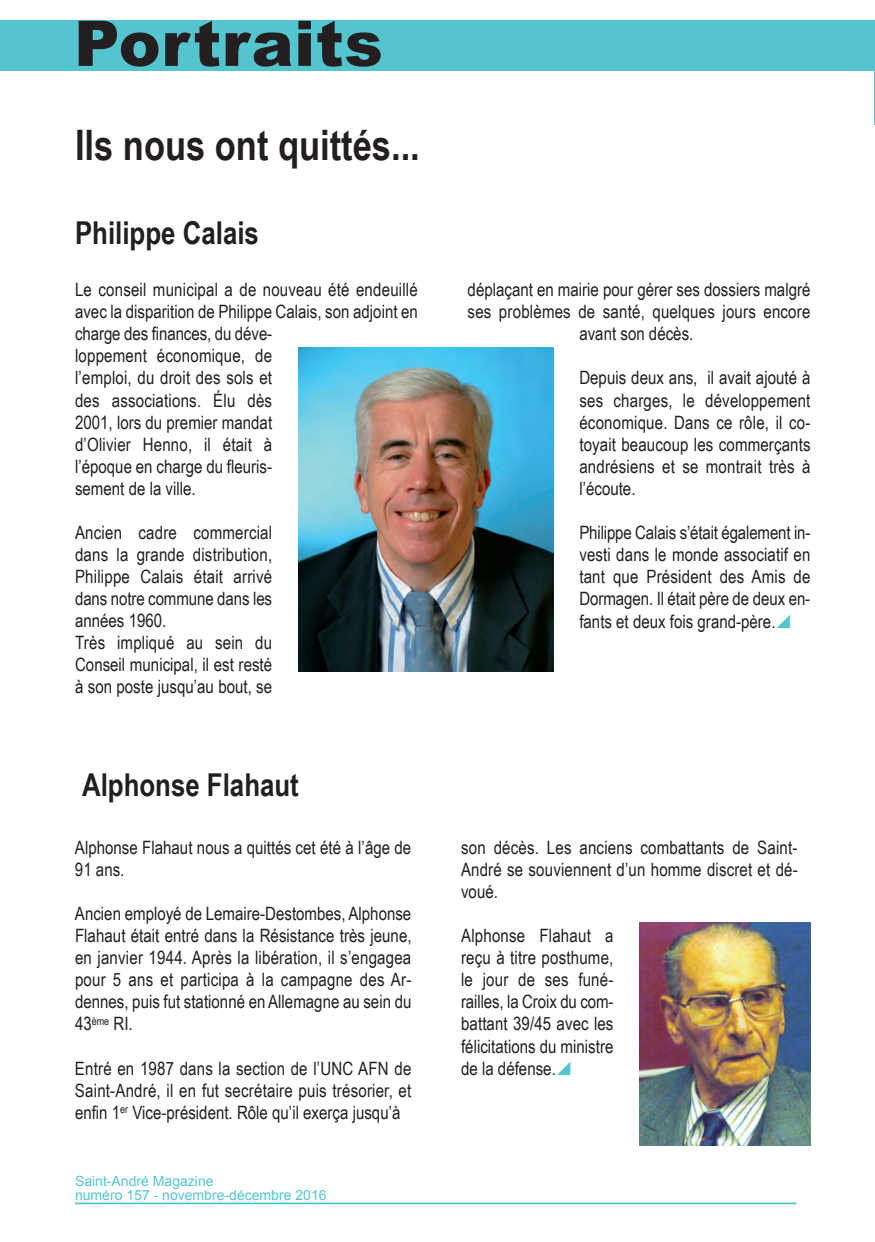
<style>
.page{position:relative;width:875px;height:1242px;background:#fff}
.page>*{position:absolute;margin:0;border:0;box-sizing:border-box;transform-origin:0 0}
.t1{font:900 63px "Arial";letter-spacing:.01em;color:#231f20}
.t2{font:700 42px "Arial Narrow";color:#231f20}
.t3{font:700 31.5px "Arial Narrow";color:#231f20}
.t4{font:18.38px/22.1px "Arial Narrow";color:#231f20;text-align:justify}
.t5{font:14px/14px "Arial";color:#54c5cf}
</style>
<div class="page">
<div style="left:0;top:20px;width:874px;height:51px;background:#54c5cf"></div>
<hr style="left:874px;top:21px;width:1px;height:104px;background:#54c5cf">
<img style="left:639px;top:922px;width:171px;height:223px">
<img style="left:298px;top:348px;width:255px;height:323px">
<hr style="left:75px;top:1202px;width:721px;height:2px;background:#54c5cf">
<h1 class="t1" style="left:74px;top:-3px;width:310px">portraits</h1>
<h2 class="t2" style="left:75px;top:120px;width:346px">ils nous ont quittés...</h2>
<h3 class="t3" style="left:75px;top:214px;width:185px">philippe Calais</h3>
<p class="t4" style="left:75px;top:278px;width:344px;text-align:left">Le conseil municipal a de nouveau été endeuillé avec la disparition de Philippe Calais, son adjoint en charge des finances, du déve-<br>loppement économique, de<br>l’emploi, du droit des sols et<br>des associations. Élu dès<br>2001, lors du premier mandat<br>d’Olivier Henno, il était à<br>l’époque en charge du fleuris-<br>sement de la ville.</p>
<p class="t4" style="left:75px;top:521px;width:198px;text-align:left">Ancien cadre commercial dans la grande distribution,<br>Philippe Calais était arrivé dans notre commune dans les années 1960.<br>Très impliqué au sein du<br>Conseil municipal, il est resté à son poste jusqu’au bout, se</p>
<h3 class="t3" style="left:82px;top:766px;width:218px">Alphonse Flahaut</h3>
<p class="t4" style="left:75px;top:836px;width:338px">Alphonse Flahaut nous a quittés cet été à l’âge de<br>91 ans.</p>
<p class="t4" style="left:75px;top:902px;width:338px">Ancien employé de Lemaire-Destombes, Alphonse Flahaut était entré dans la Résistance très jeune, en janvier 1944. Après la libération, il s’engagea pour 5 ans et participa à la campagne des Ar&shy;dennes, puis fut stationné en Allemagne au sein du 43<sup>ème</sup> RI.</p>
<p class="t4" style="left:75px;top:1056px;width:338px">Entré en 1987 dans la section de l’UNC AFN de Saint-André, il en fut secrétaire puis trésorier, et enfin 1<sup>er</sup> Vice-président. Rôle qu’il exerça jusqu’à</p>
<p class="t5" style="left:75px;top:1173px;width:253px">Saint-André Magazine<br>numéro 157 - novembre-décembre 2016</p>
<p class="t4" style="left:467px;top:278px;width:344px;text-align:center">déplaçant en mairie pour gérer ses dossiers malgré ses problèmes de santé, quelques jours encore avant son décès.</p>
<p class="t4" style="left:579px;top:367px;width:233px">Depuis deux ans, il avait ajouté à ses charges, le développement économique. Dans ce rôle, il co&shy;toyait beaucoup les commerçants andrésiens et se montrait très à l’écoute.</p>
<p class="t4" style="left:579px;top:521px;width:232px">Philippe Calais s’était également in&shy;vesti dans le monde associatif en tant que Président des Amis de Dormagen. Il était père de deux en&shy;fants et deux fois grand-père.</p>
<p class="t4" style="left:461px;top:836px;width:338px">son décès. Les anciens combattants de Saint-André se souviennent d’un homme discret et dé&shy;voué.</p>
<p class="t4" style="left:461px;top:924px;width:154px">Alphonse Flahaut a reçu à titre posthume, le jour de ses funé&shy;railles, la Croix du com&shy;battant 39/45 avec les félicitations du ministre de la défense.</p>
</div>
